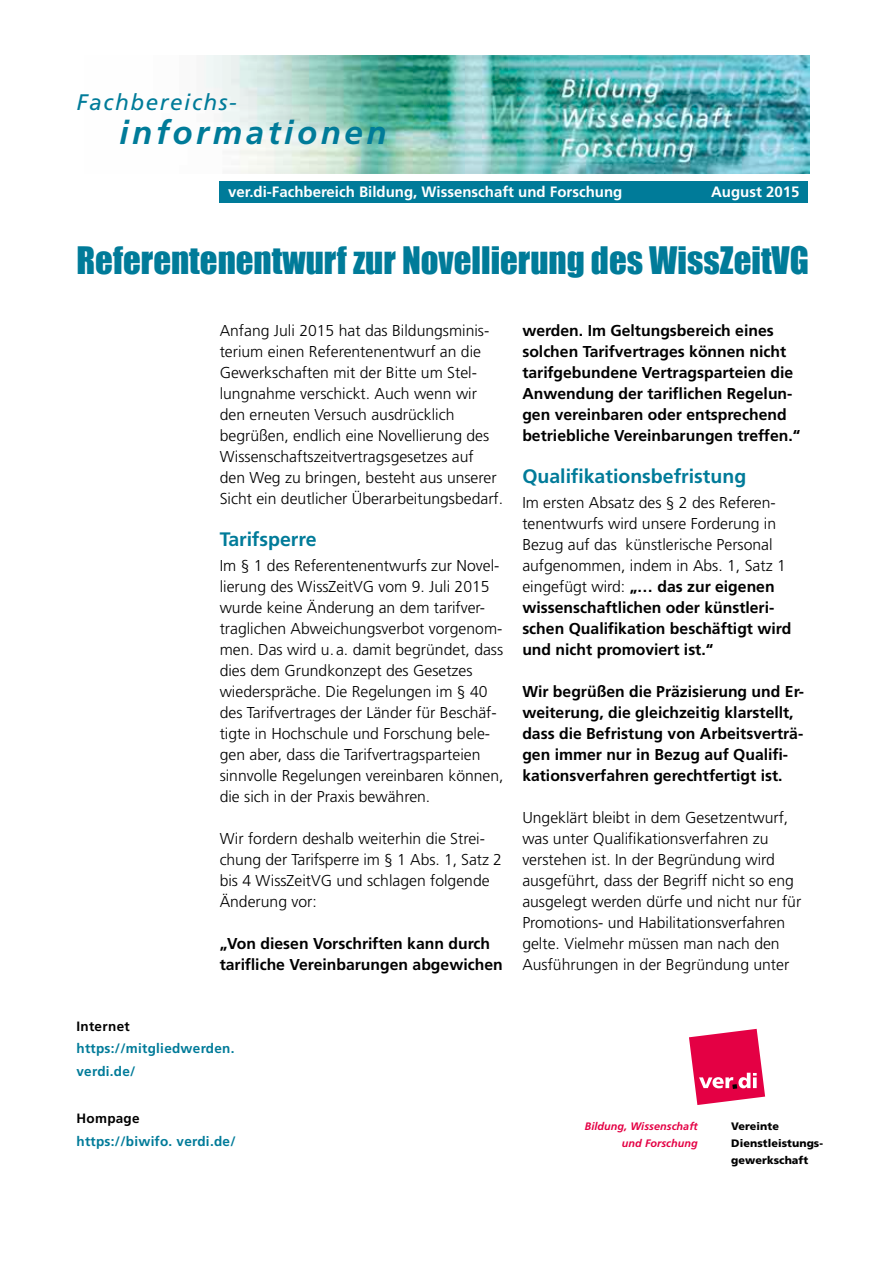
<style>
.page{position:relative;width:893px;height:1263px;background:#fff}
.page>*{position:absolute;margin:0;border:0;box-sizing:border-box;transform-origin:0 0}
.t1{font:34.8px "Impact";color:#007b99}
.t2{font:italic 700 33px "Frutiger LT Pro";letter-spacing:.11em;color:#007b99}
.t3{font:italic 22.5px "Frutiger LT Pro";letter-spacing:.07em;color:#007b99}
.t4{font:700 19.5px "Frutiger LT Pro";color:#007b99}
.t5{font:300 15.75px/21px "Frutiger LT Pro";color:#000}
.t6{font:700 15.75px/21px "Frutiger LT Pro";color:#000}
.t7{font:700 15px "Frutiger LT Pro";color:#fff}
.t8{font:700 13.5px/22.5px "Frutiger LT Pro";letter-spacing:.02em;color:#007b99}
.t9{font:700 13.5px "Frutiger LT Pro";letter-spacing:.02em;color:#000}
.t10{font:900 10.8px/16.8px "Frutiger LT Std";letter-spacing:.005em;color:#000}
.t11{font:italic 700 10.8px/16.8px "Frutiger LT Std";letter-spacing:.005em;color:#e40044;text-align:right}
.s1{font-weight:700}
</style>
<div class="page">
<img style="left:204px;top:55px;width:605px;height:119px">
<div style="left:220px;top:182px;width:588px;height:21px;background:#007b99"></div>
<svg style="left:689px;top:1029px;width:76px;height:76px"></svg>
<h3 class="t3" style="left:77px;top:89px;width:162px">Fachbereichs-</h3>
<h2 class="t2" style="left:119px;top:113px;width:269px">informationen</h2>
<p class="t7" style="left:228px;top:183px;width:396px">ver.di-Fachbereich Bildung, Wissenschaft und Forschung</p>
<p class="t7" style="left:711px;top:183px;width:90px">August 2015</p>
<h1 class="t1" style="left:77px;top:239px;width:734px">Referentenentwurf zur Novellierung des WissZeitVG</h1>
<p class="t5" style="left:220px;top:320px;width:285px">Anfang Juli 2015 hat das Bildungsminis&shy;terium einen Referentenentwurf an die Gewerkschaften mit der Bitte um Stel&shy;lungnahme verschickt. Auch wenn wir den erneuten Versuch ausdrücklich begrüßen, endlich eine Novellierung des Wissenschaftszeitvertragsgesetzes auf<br>den Weg zu bringen, besteht aus unserer Sicht ein deutlicher Überarbeitungsbedarf.</p>
<p class="t4" style="left:220px;top:528px;width:98px">Tarifsperre</p>
<p class="t5" style="left:220px;top:555px;width:285px">Im § 1 des Referentenentwurfs zur Novel&shy;lierung des WissZeitVG vom 9. Juli 2015 wurde keine Änderung an dem tarifver&shy;traglichen Abweichungsverbot vorgenom&shy;men. Das wird u. a. damit begründet, dass dies dem Grundkonzept des Gesetzes wiederspräche. Die Regelungen im § 40 des Tarifvertrages der Länder für Beschäf&shy;tigte in Hochschule und Forschung bele&shy;gen aber, dass die Tarifvertragsparteien sinnvolle Regelungen vereinbaren können, die sich in der Praxis bewähren.</p>
<p class="t5" style="left:220px;top:828px;width:284px">Wir fordern deshalb weiterhin die Strei&shy;chung der Tarifsperre im § 1 Abs. 1, Satz 2 bis 4 WissZeitVG und schlagen folgende Änderung vor:</p>
<p class="t6" style="left:220px;top:933px;width:285px">„Von diesen Vorschriften kann durch tarifliche Vereinbarungen abgewichen</p>
<p class="t9" style="left:77px;top:1018px;width:55px">Internet</p>
<p class="t8" style="left:77px;top:1037px;width:159px">https://mitgliedwerden. verdi.de/</p>
<p class="t9" style="left:77px;top:1110px;width:65px">Hompage</p>
<p class="t8" style="left:77px;top:1130px;width:161px">https://biwifo. verdi.de/</p>
<p class="t6" style="left:522px;top:320px;width:280px">werden. Im Geltungsbereich eines solchen Tarifvertrages können nicht tarifgebundene Vertragsparteien die Anwendung der tariflichen Regelun&shy;gen vereinbaren oder entsprechend betriebliche Vereinbarungen treffen.“</p>
<p class="t4" style="left:522px;top:465px;width:225px">Qualifikationsbefristung</p>
<p class="t5" style="left:522px;top:492px;width:270px">Im ersten Absatz des § 2 des Referen&shy;tenentwurfs wird unsere Forderung in Bezug auf das künstlerische Personal aufgenommen, indem in Abs. 1, Satz 1 eingefügt wird: <span class="s1">„… das zur eigenen wissenschaftlichen oder künstleri&shy;schen Qualifikation beschäftigt wird und nicht promoviert ist.“</span></p>
<p class="t6" style="left:522px;top:681px;width:283px">Wir begrüßen die Präzisierung und Er&shy;weiterung, die gleichzeitig klarstellt, dass die Befristung von Arbeitsverträ&shy;gen immer nur in Bezug auf Qualifi&shy;kationsverfahren gerechtfertigt ist.</p>
<p class="t5" style="left:522px;top:807px;width:280px">Ungeklärt bleibt in dem Gesetzentwurf, was unter Qualifikationsverfahren zu verstehen ist. In der Begründung wird ausgeführt, dass der Begriff nicht so eng ausgelegt werden dürfe und nicht nur für Promotions- und Habilitationsverfahren gelte. Vielmehr müssen man nach den Ausführungen in der Begründung unter</p>
<p class="t11" style="left:585px;top:1118px;width:115px">Bildung, Wissenschaft und Forschung</p>
<p class="t10" style="left:731px;top:1118px;width:93px">Vereinte<br>Dienstleistungs&shy;gewerkschaft</p>
</div>
